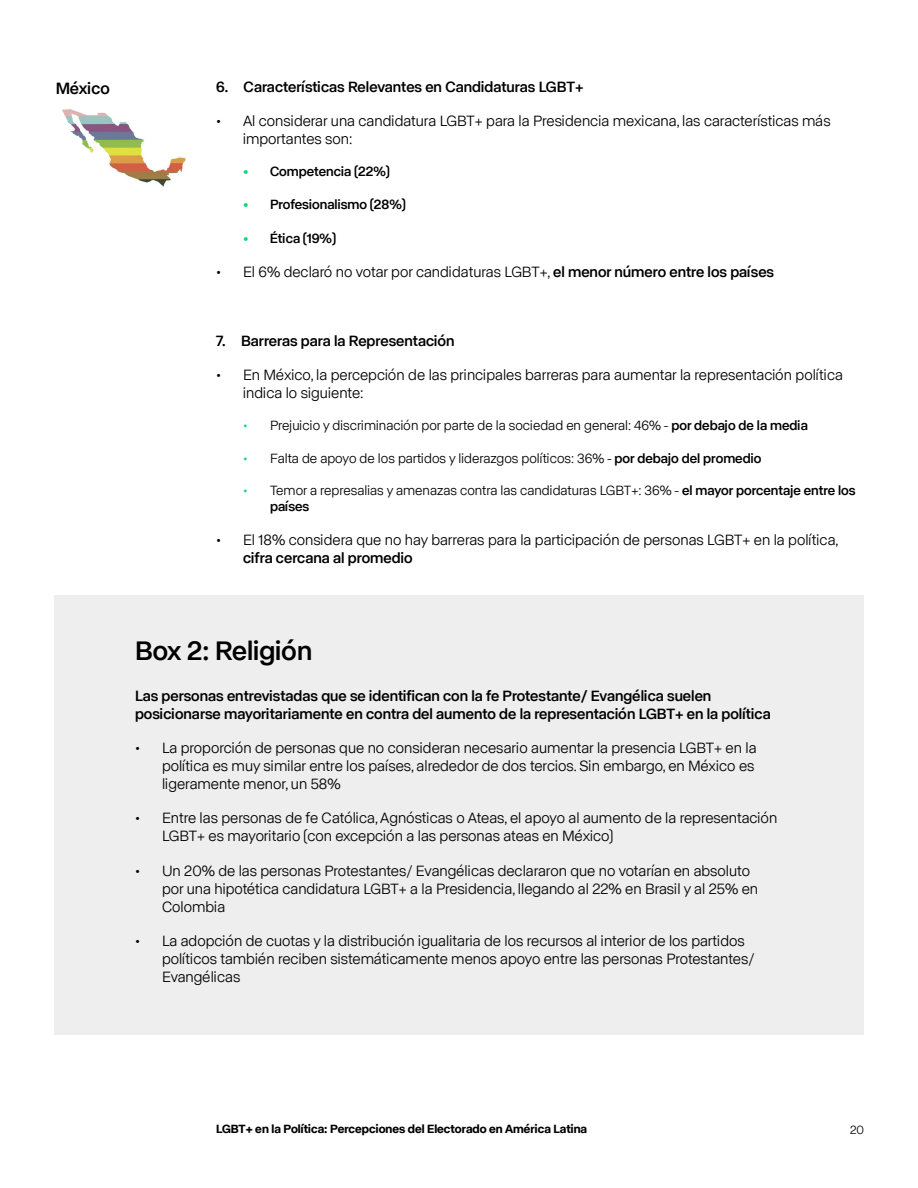
<style>
.page{position:relative;width:918px;height:1188px;background:#fff}
.page>*{position:absolute;margin:0;border:0;box-sizing:border-box;transform-origin:0 0}
.t1{font:27px "ABC Normal Neutral";color:#000}
.t2{font:16.5px "ABC Normal Neutral";color:#000}
.t3{font:15px/18px "ABC Normal";color:#000}
.t4{font:15px/18px "ABC Normal Neutral";color:#000}
.t5{font:13.5px "ABC Normal";color:#000}
.t6{font:13.5px "ABC Normal Neutral";color:#000}
.t7{font:700 12px "ABC Normal";color:#000}
.t8{font:12px "ABC Normal";color:#000}
.s1{color:#00dc72}
.s2{font-family:"ABC Normal Neutral"}
</style>
<div class="page">
<img style="left:63px;top:109px;width:123px;height:78px">
<div style="left:54px;top:596px;width:810px;height:439px;background:#eee"></div>
<p class="t2" style="left:56px;top:78px;width:55px">México</p>
<p class="t4" style="left:216px;top:77px;width:369px">6. Características Relevantes en Candidaturas LGBT+</p>
<p class="t3" style="left:243px;top:111px;width:589px;text-indent:-27px">• Al considerar una candidatura LGBT+ para la Presidencia mexicana, las características más importantes son:</p>
<p class="t6" style="left:243px;top:163px;width:148px"><span class="s1">•</span> Competencia (22%)</p>
<p class="t6" style="left:243px;top:195px;width:164px"><span class="s1">•</span> Profesionalismo (28%)</p>
<p class="t6" style="left:243px;top:229px;width:94px"><span class="s1">•</span> Ética (19%)</p>
<p class="t3" style="left:216px;top:262px;width:560px">• El 6% declaró no votar por candidaturas LGBT+, <span class="s2">el menor número entre los países</span></p>
<p class="t4" style="left:216px;top:330px;width:240px">7. Barreras para la Representación</p>
<p class="t3" style="left:243px;top:365px;width:601px;text-indent:-27px">• En México, la percepción de las principales barreras para aumentar la representación política indica lo siguiente:</p>
<p class="t5" style="left:243px;top:416px;width:566px"><span class="s1">•</span> Prejuicio y discriminación por parte de la sociedad en general: 46% - <span class="s2">por debajo de la media</span></p>
<p class="t5" style="left:243px;top:449px;width:520px"><span class="s1">•</span> Falta de apoyo de los partidos y liderazgos políticos: 36% - <span class="s2">por debajo del promedio</span></p>
<p class="t5" style="left:243px;top:481px;width:614px"><span class="s1">•</span> Temor a represalias y amenazas contra las candidaturas LGBT+: 36% - <span class="s2">el mayor porcentaje entre los</span></p>
<p class="t6" style="left:270px;top:497px;width:41px">países</p>
<p class="t3" style="left:216px;top:530px;width:624px">• El 18% considera que no hay barreras para la participación de personas LGBT+ en la política,</p>
<p class="t4" style="left:243px;top:548px;width:171px">cifra cercana al promedio</p>
<h1 class="t1" style="left:135px;top:633px;width:179px">Box 2: Religión</h1>
<p class="t4" style="left:135px;top:686px;width:637px">Las personas entrevistadas que se identifican con la fe Protestante/ Evangélica suelen posicionarse mayoritariamente en contra del aumento de la representación LGBT+ en la política</p>
<p class="t3" style="left:162px;top:738px;width:596px;text-indent:-27px">• La proporción de personas que no consideran necesario aumentar la presencia LGBT+ en la política es muy similar entre los países, alrededor de dos tercios. Sin embargo, en México es ligeramente menor, un 58%</p>
<p class="t3" style="left:162px;top:808px;width:617px;text-indent:-27px">• Entre las personas de fe Católica, Agnósticas o Ateas, el apoyo al aumento de la representación<br>LGBT+ es mayoritario (con excepción a las personas ateas en México)</p>
<p class="t3" style="left:162px;top:860px;width:598px;text-indent:-27px">• Un 20% de las personas Protestantes/ Evangélicas declararon que no votarían en absoluto por una hipotética candidatura LGBT+ a la Presidencia, llegando al 22% en Brasil y al 25% en<br>Colombia</p>
<p class="t3" style="left:162px;top:931px;width:594px;text-indent:-27px">• La adopción de cuotas y la distribución igualitaria de los recursos al interior de los partidos políticos también reciben sistemáticamente menos apoyo entre las personas Protestantes/<br>Evangélicas</p>
<p class="t7" style="left:216px;top:1121px;width:373px">LGBT+ en la Política: Percepciones del Electorado en América Latina</p>
<p class="t8" style="left:850px;top:1122px;width:15px">20</p>
</div>
